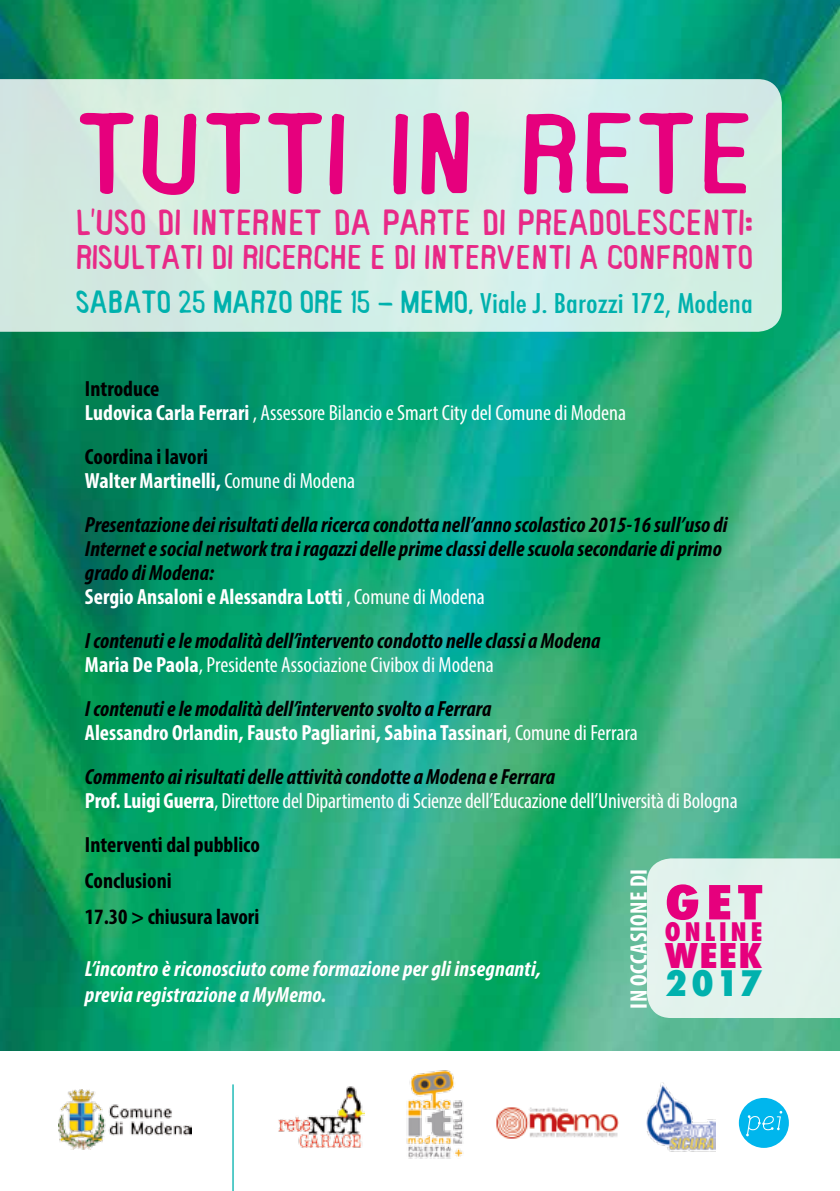
<style>
.page{position:relative;width:840px;height:1191px;background:#fff}
.page>*{position:absolute;margin:0;border:0;box-sizing:border-box;transform-origin:0 0}
.t1{font:107.4px "Keyboard Plaque";color:#e6007d;scale:1.1 1}
.t2{font:800 condensed 45.6px "Futura";color:#e6007d;scale:1.22 1}
.t3{font:800 condensed 34.2px "Futura";color:#00b1ad;scale:1.09 1}
.t4{font:34px "Keyboard Plaque";color:#e82987}
.t5{font:800 condensed 33px "Futura";color:#e6007d;scale:1.18 1}
.t6{font:32px "Keyboard Plaque";color:#e82987}
.t7{font:500 condensed 26.4px "Futura";color:#00b1ad;scale:1.14 1}
.t8{font:800 condensed 24.8px "Futura";letter-spacing:.16em;color:#e6007d}
.t9{font:700 condensed 24px "Myriad Pro";letter-spacing:.02em;color:#fff}
.t10{font:italic 700 condensed 22px/24px "Myriad Pro";color:#000}
.t11{font:condensed 22px/24px "Myriad Pro";letter-spacing:-.01em;color:#fff}
.t12{font:700 condensed 22px/24px "Myriad Pro";color:#fff}
.t13{font:italic 700 condensed 22px/26px "Myriad Pro";letter-spacing:.01em;color:#fff}
.t14{font:700 condensed 22px/36px "Myriad Pro";color:#000}
.s1{font-family:"Keyboard Plaque";font-weight:400;font-stretch:normal;font-size:30px}
.s2{font-family:"Keyboard Plaque";font-weight:400;font-stretch:normal;font-size:28px}
.s3{font-weight:700;color:#000}
.s4{font-weight:700}
.s5{color:#000}
.s6{font-weight:400}
.s7{font-style:normal;color:#fff}
.s8{font-weight:400;font-style:normal;color:#fff}
.s9{font-style:italic;color:#000}
.s10{font-weight:700;font-style:italic;color:#000}
</style>
<div class="page">
<img style="left:0;top:0;width:839px;height:1050px">
<div style="left:646px;top:858px;width:193px;height:160px;background:#e2f2ec"></div>
<svg style="left:0;top:79px;width:781px;height:253px;background:#d2ece4"></svg>
<img style="left:59px;top:1089px;width:132px;height:61px">
<hr style="left:232px;top:1084px;width:1px;height:107px;background:#00b1ad">
<img style="left:278px;top:1086px;width:86px;height:62px">
<img style="left:406px;top:1070px;width:57px;height:89px">
<img style="left:496px;top:1107px;width:121px;height:32px">
<div style="left:738px;top:1097px;width:50px;height:50px;background:#00b6ed;border-radius:50%"></div>
<svg style="left:746px;top:1110px;width:35px;height:26px"></svg>
<img style="left:646px;top:1082px;width:69px;height:70px">
<h1 class="t1" style="left:76px;top:96px;width:617px">TUTTI IN RETE</h1>
<h3 class="t4" style="left:76px;top:204px;width:678px">L'USO DI INTERNET DA PARTE DI PREADOLESCENTI:</h3>
<h3 class="t6" style="left:76px;top:240px;width:678px">RISULTATI DI RICERCHE E DI INTERVENTI A CONFRONTO</h3>
<p class="t7" style="left:76px;top:286px;width:595px"><span class="s1">SABATO 25 MARZO ORE 15 - MEMO</span><span class="s2">,</span> Viale J. Barozzi 172, Modena</p>
<p class="t11" style="left:85px;top:376px;width:542px"><span class="s3">Introduce<br></span><span class="s4">Ludovica Carla Ferrari</span> , Assessore Bilancio e Smart City del Comune di Modena</p>
<p class="t12" style="left:85px;top:444px;width:271px"><span class="s5">Coordina i lavori<br></span>Walter Martinelli, <span class="s6">Comune di Modena</span></p>
<p class="t10" style="left:85px;top:512px;width:644px">Presentazione dei risultati della ricerca condotta nell’anno scolastico 2015-16 sull’uso di Internet e social network tra i ragazzi delle prime classi delle scuola secondarie di primo grado di Modena:<br><span class="s7">Sergio Ansaloni e Alessandra Lotti</span> <span class="s8">, Comune di Modena</span></p>
<p class="t10" style="left:85px;top:628px;width:517px">I contenuti e le modalità dell’intervento condotto nelle classi a Modena<br><span class="s7">Maria De Paola</span><span class="s8">, Presidente Associazione Civibox di Modena</span></p>
<p class="t12" style="left:85px;top:696px;width:554px"><span class="s9">I contenuti e le modalità dell’intervento svolto a Ferrara<br></span>Alessandro Orlandin, Fausto Pagliarini, Sabina Tassinari<span class="s6">, Comune di Ferrara</span></p>
<p class="t11" style="left:85px;top:764px;width:654px"><span class="s10">Commento ai risultati delle attività condotte a Modena e Ferrara<br></span><span class="s4">Prof. Luigi Guerra</span>, Direttore del Dipartimento di Scienze dell’Educazione dell’Università di Bologna</p>
<p class="t14" style="left:85px;top:826px;width:176px">Interventi dal pubblico<br>Conclusioni<br>17.30 &gt; chiusura lavori</p>
<p class="t13" style="left:85px;top:955px;width:457px">L’incontro è riconosciuto come formazione per gli insegnanti, previa registrazione a MyMemo.</p>
<p class="t9" style="left:623px;top:1008px;width:141px;rotate:-90deg">IN OCCASIONE DI</p>
<h2 class="t2" style="left:664px;top:871px;width:81px">GET</h2>
<p class="t8" style="left:664px;top:914px;width:99px">ONLINE</p>
<h3 class="t5" style="left:664px;top:933px;width:84px">WEEK</h3>
<h3 class="t3" style="left:664px;top:960px;width:91px">2017</h3>
</div>
